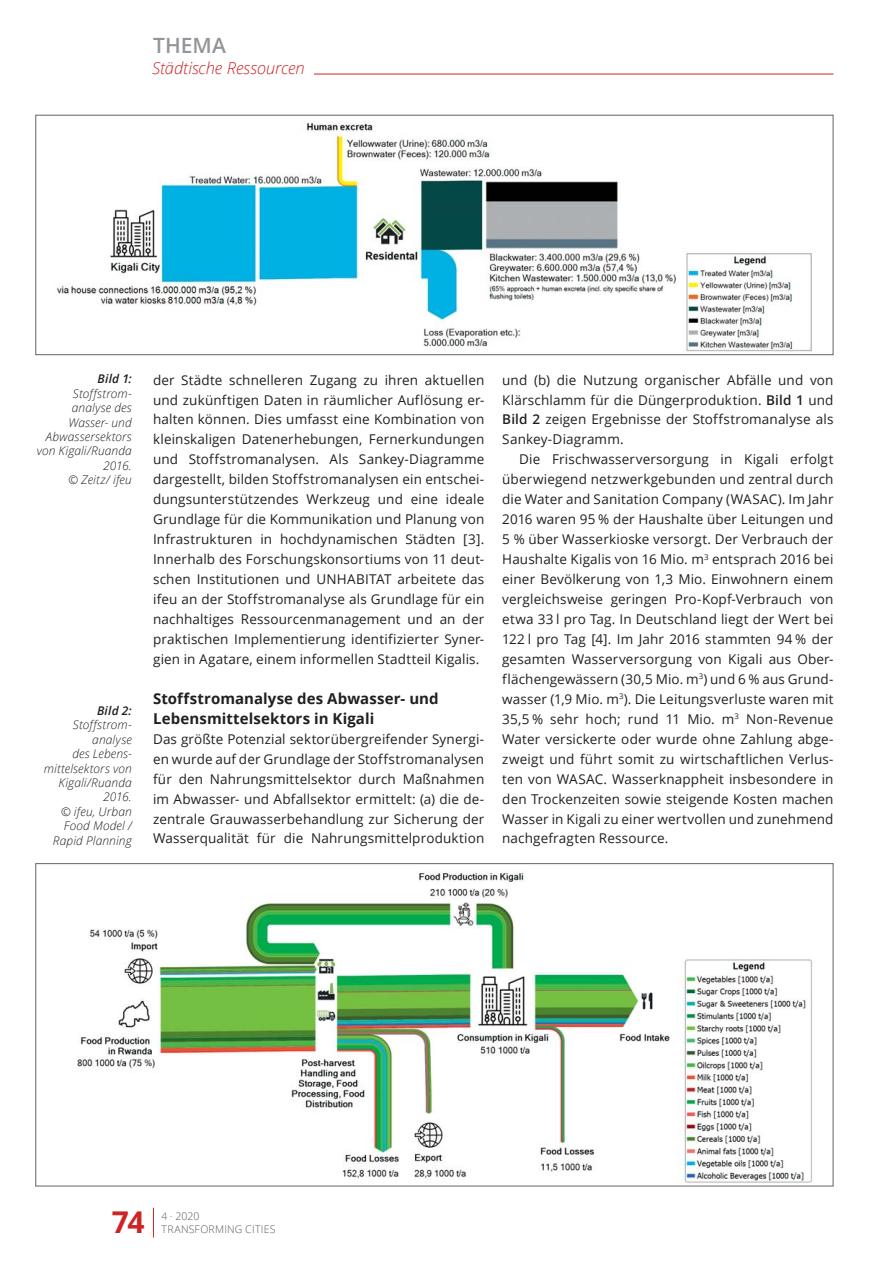
<style>
.page{position:relative;width:893px;height:1263px;background:#fff}
.page>*{position:absolute;margin:0;border:0;box-sizing:border-box;transform-origin:0 0}
.t1{font:700 30px "Open Sans";color:#cc2427}
.t2{font:600 21px "Open Sans";color:#939598}
.t3{font:italic 300 16.5px "Open Sans";color:#cc2427}
.t4{font:700 15px/20px "Open Sans";letter-spacing:.01em;color:#231f20}
.t5{font:13.5px/20px "Open Sans";letter-spacing:.01em;color:#231f20;text-align:justify}
.t6{font:italic 300 12px/14.4px "Open Sans";letter-spacing:.01em;color:#231f20;text-align:right}
.t7{font:italic 600 12px "Open Sans";letter-spacing:.02em;color:#231f20}
.t8{font:300 10.5px/13.5px "Open Sans";letter-spacing:.02em;color:#58595b}
.s1{font-weight:600}
</style>
<div class="page">
<svg style="left:153px;top:1208px;width:1px;height:29px"></svg>
<hr style="left:153px;top:74px;width:680px;height:1px;background:#cc2427">
<div style="left:152px;top:53px;width:161px;height:25px;background:#fff"></div>
<img style="left:56px;top:121px;width:755px;height:231px">
<img style="left:77px;top:871px;width:736px;height:312px">
<div style="left:35px;top:115px;width:798px;height:240px;border:1px solid #636466"></div>
<h2 class="t2" style="left:153px;top:31px;width:74px">THEMA</h2>
<p class="t3" style="left:152px;top:57px;width:154px">Städtische Ressourcen</p>
<p class="t7" style="left:98px;top:371px;width:36px">Bild 1:</p>
<p class="t6" style="left:37px;top:386px;width:97px">Stoffstrom&shy;analyse des<br>Wasser- und<br>Abwassersektors von Kigali/Ruanda<br>2016.<br>© Zeitz/ ifeu</p>
<p class="t7" style="left:97px;top:702px;width:36px">Bild 2:</p>
<p class="t6" style="left:44px;top:717px;width:90px">Stoffstrom&shy;analyse<br>des Lebens&shy;mittelsektors von<br>Kigali/Ruanda<br>2016.<br>© ifeu‚ Urban<br>Food Model /<br>Rapid Planning</p>
<p class="t5" style="left:153px;top:369px;width:333px">der Städte schnelleren Zugang zu ihren aktuellen und zukünftigen Daten in räumlicher Auflösung er&shy;halten können. Dies umfasst eine Kombination von kleinskaligen Daten erhebungen, Fernerkundungen und Stoffstromanalysen. Als Sankey-Diagramme dargestellt, bilden Stoffstromanalysen ein entschei&shy;dungsunterstützendes Werkzeug und eine ideale Grundlage für die Kommunikation und Planung von Infrastrukturen in hochdynamischen Städten [3].<br>Innerhalb des Forschungskonsortiums von 11 deut&shy;schen Institutionen und UNHABITAT arbeitete das ifeu an der Stoffstromanalyse als Grundlage für ein nachhaltiges Ressourcenmanagement und an der praktischen Implementierung identifizierter Syner&shy;gien in Agatare, einem informellen Stadtteil Kigalis.</p>
<p class="t4" style="left:153px;top:688px;width:287px">Stoffstromanalyse des Abwasser- und<br>Lebensmittelsektors in Kigali</p>
<p class="t5" style="left:153px;top:728px;width:333px">Das größte Potenzial sektorübergreifender Synergi&shy;en wurde auf der Grundlage der Stoffstrom analysen für den Nahrungsmittelsektor durch Maßnahmen im Abwasser- und Abfallsektor ermittelt: (a) die de&shy;zentrale Grauwasserbehandlung zur Sicherung der Wasserqualität für die Nahrungsmittelproduktion</p>
<p class="t5" style="left:502px;top:369px;width:333px">und (b) die Nutzung organischer Abfälle und von Klärschlamm für die Düngerproduktion. <span class="s1">Bild 1</span> und <span class="s1">Bild 2</span> zeigen Ergebnisse der Stoffstromanalyse als Sankey-Diagramm.</p>
<p class="t5" style="left:502px;top:449px;width:333px;text-indent:17px">Die Frischwasserversorgung in Kigali erfolgt überwiegend netzwerkgebunden und zentral durch die Water and Sanitation Company (WASAC). Im Jahr 2016 waren 95 % der Haushalte über Leitungen und 5 % über Wasserkioske versorgt. Der Verbrauch der Haushalte Kigalis von 16 Mio. m<sup>3</sup> entsprach 2016 bei einer Bevölkerung von 1,3 Mio. Einwohnern einem vergleichsweise geringen Pro-Kopf-Verbrauch von etwa 33 l pro Tag. In Deutschland liegt der Wert bei 122 l pro Tag [4]. Im Jahr 2016 stammten 94 % der gesamten Wasserversorgung von Kigali aus Ober&shy;flächengewässern (30,5 Mio. m<sup>3</sup>) und 6 % aus Grund&shy;wasser (1,9 Mio. m<sup>3</sup>). Die Leitungsverluste waren mit 35,5 % sehr hoch; rund 11 Mio. m<sup>3</sup> Non-Revenue Water versickerte oder wurde ohne Zahlung abge&shy;zweigt und führt somit zu wirtschaftlichen Verlus&shy;ten von WASAC. Wasserknappheit insbesondere in den Trockenzeiten sowie steigende Kosten machen Wasser in Kigali zu einer wertvollen und zunehmend nachgefragten Ressource.</p>
<h1 class="t1" style="left:112px;top:1201px;width:34px">74</h1>
<p class="t8" style="left:162px;top:1209px;width:116px">4 · 2020<br>TRANSFORMING CITIES</p>
</div>
